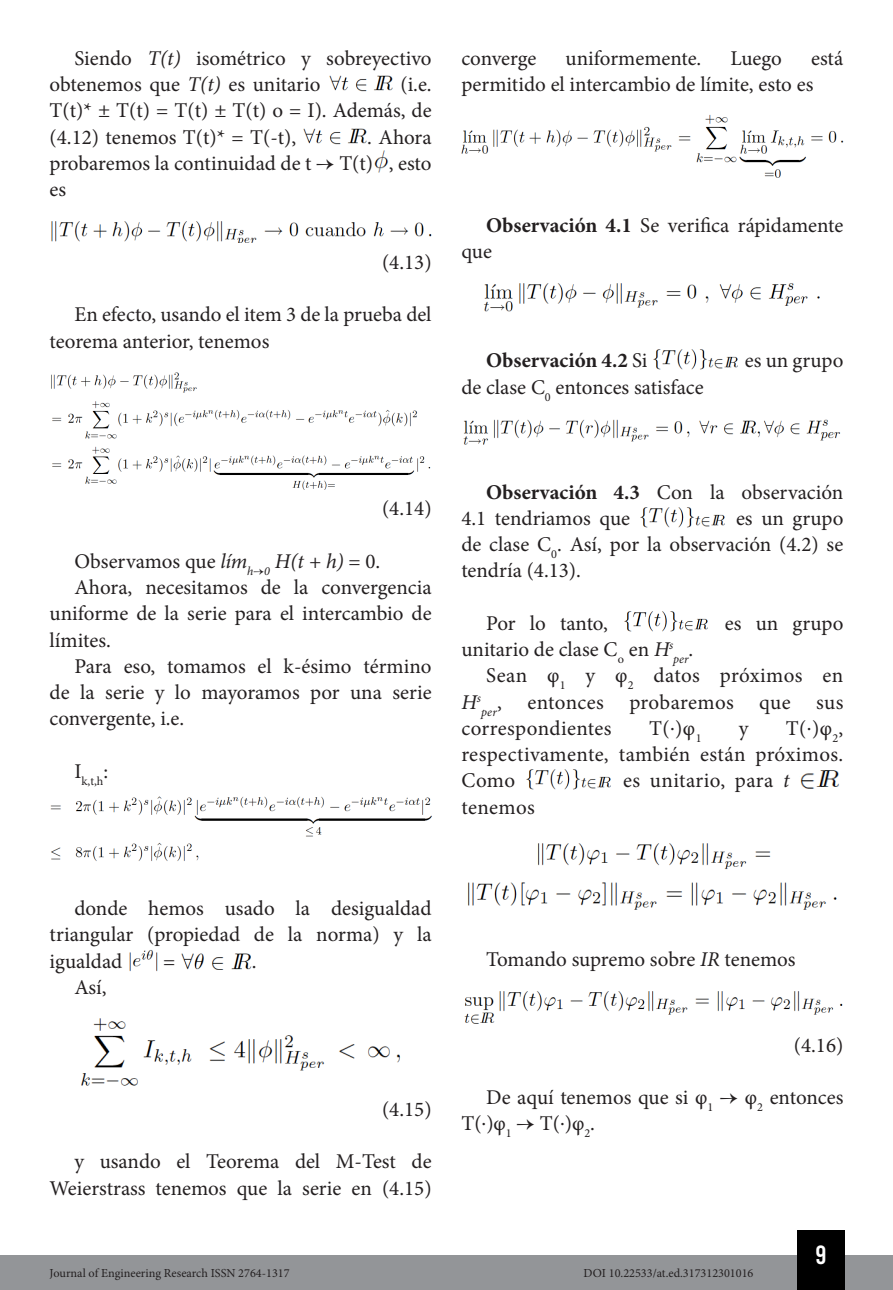
<style>
.page{position:relative;width:893px;height:1290px;background:#fff}
.page>*{position:absolute;margin:0;border:0;box-sizing:border-box;transform-origin:0 0}
.t1{font:26.25px "Bebas Kai";color:#fff}
.TXT{font:21px/26.2px "Minion Pro";color:#231f20;text-align:justify}
.TXT-2{font:21px "Minion Pro";letter-spacing:.02em;color:#231f20}
.TXT-3{font:700 21px "Minion Pro";color:#231f20}
.TXT-4{font:12.25px "Minion Pro";color:#231f20}
.TXT-5{font:italic 12.25px "Minion Pro";color:#231f20}
.s1{font-style:italic}
.s2{font-weight:700}
.s3{font-weight:400}
</style>
<div class="page">
<div style="left:0;top:1255px;width:893px;height:35px;background:#939598"></div>
<div style="left:797px;top:1230px;width:48px;height:60px;background:#000"></div>
<img style="left:329px;top:75px;width:64px;height:17px">
<img style="left:303px;top:128px;width:64px;height:17px">
<img style="left:374px;top:150px;width:15px;height:23px">
<img style="left:51px;top:221px;width:381px;height:22px">
<img style="left:51px;top:372px;width:146px;height:21px">
<img style="left:52px;top:401px;width:379px;height:88px">
<img style="left:50px;top:796px;width:382px;height:65px">
<img style="left:129px;top:950px;width:29px;height:22px">
<img style="left:181px;top:953px;width:71px;height:16px">
<img style="left:81px;top:1018px;width:320px;height:68px">
<img style="left:461px;top:114px;width:383px;height:64px">
<img style="left:483px;top:283px;width:337px;height:29px">
<img style="left:653px;top:349px;width:85px;height:21px">
<img style="left:463px;top:419px;width:378px;height:26px">
<img style="left:640px;top:507px;width:85px;height:21px">
<img style="left:624px;top:611px;width:84px;height:21px">
<img style="left:526px;top:769px;width:85px;height:21px">
<img style="left:800px;top:770px;width:39px;height:19px">
<img style="left:537px;top:843px;width:234px;height:27px">
<img style="left:467px;top:882px;width:370px;height:28px">
<img style="left:464px;top:991px;width:379px;height:33px">
<p class="TXT" style="left:50px;top:45px;width:383px;text-indent:25px">Siendo <span class="s1">T(t)</span> isométrico y sobreyectivo obtenemos que <span class="s1">T(t)</span> es unitario</p>
<p class="TXT" style="left:50px;top:71px;width:384px;text-indent:351px">(i.e.<br>T(t)* ± T(t) = T(t) ± T(t) o = I). Además, de (4.12) tenemos T(t)* = T(-t),</p>
<p class="TXT" style="left:50px;top:124px;width:383px;text-indent:318px">. Ahora probaremos la continuidad de t → T(t) , esto es</p>
<p class="TXT" style="left:382px;top:249px;width:51px">(4.13)</p>
<p class="TXT" style="left:50px;top:302px;width:383px;text-indent:25px">En efecto, usando el item 3 de la prueba del teorema anterior, tenemos</p>
<p class="TXT" style="left:461px;top:45px;width:77px">converge</p>
<p class="TXT" style="left:566px;top:45px;width:137px">uniformemente.</p>
<p class="TXT" style="left:730px;top:45px;width:53px">Luego</p>
<p class="TXT" style="left:461px;top:45px;width:383px;text-indent:350px">está permitido el intercambio de límite, esto es</p>
<p class="TXT" style="left:461px;top:212px;width:383px;text-indent:25px"><span class="s2">Observación 4.1</span> Se verifica rápidamente que</p>
<p class="TXT-3" style="left:486px;top:346px;width:163px">Observación 4.2 <span class="s3">Si</span></p>
<p class="TXT" style="left:745px;top:348px;width:100px">es un grupo</p>
<p class="TXT" style="left:461px;top:374px;width:244px">de clase C<sub>0</sub> entonces satisface</p>
<p class="TXT" style="left:382px;top:496px;width:51px">(4.14)</p>
<p class="TXT" style="left:74px;top:548px;width:307px">Observamos que <span class="s1">lím</span><sub>h→0</sub> <span class="s1">H(t + h)</span> = 0.</p>
<p class="TXT" style="left:50px;top:574px;width:383px;text-indent:25px">Ahora, necesitamos de la convergencia uniforme de la serie para el intercambio de límites.</p>
<p class="TXT" style="left:50px;top:653px;width:383px;text-indent:25px">Para eso, tomamos el k-ésimo término de la serie y lo mayoramos por una serie convergente, i.e.</p>
<p class="TXT-4" style="left:74px;top:773px;width:35px"><sup>I</sup>k,t,h<sup>:</sup></p>
<p class="TXT" style="left:461px;top:479px;width:383px;text-indent:25px"><span class="s2">Observación 4.3</span> Con la observación<br>4.1 tendriamos que</p>
<p class="TXT" style="left:461px;top:505px;width:383px;text-indent:275px">es un grupo de clase C<sub>0</sub>. Así, por la observación (4.2) se tendría (4.13).</p>
<p class="TXT" style="left:486px;top:610px;width:123px">Por lo tanto,</p>
<p class="TXT" style="left:725px;top:610px;width:120px">es un grupo</p>
<p class="TXT" style="left:461px;top:636px;width:213px">unitario de clase C<sub>o</sub> en <span class="s1">H</span><sup>s</sup></p>
<p class="TXT-5" style="left:673px;top:651px;width:22px">per<sup>.</sup></p>
<p class="TXT" style="left:461px;top:663px;width:383px;text-indent:25px">Sean φ<sub>1</sub> y φ<sub>2</sub> datos próximos en <span class="s1">H</span><sup>s</sup><sub>per</sub>, entonces probaremos que sus correspondientes</p>
<p class="TXT" style="left:461px;top:715px;width:383px;text-indent:324px">T(.)φ<sub>2</sub>, respectivamente, también están próximos.<br>Como</p>
<p class="TXT" style="left:649px;top:715px;width:54px">T(.)φ<sub>1</sub></p>
<p class="TXT" style="left:739px;top:715px;width:11px">y</p>
<p class="TXT-2" style="left:623px;top:767px;width:168px">es unitario, para <span class="s1">t</span></p>
<p class="TXT-2" style="left:461px;top:793px;width:75px">tenemos</p>
<p class="TXT" style="left:50px;top:895px;width:383px;text-indent:25px">donde hemos usado la desigualdad triangular (propiedad de la norma) y la igualdad</p>
<p class="TXT" style="left:163px;top:948px;width:14px">=</p>
<p class="TXT" style="left:252px;top:948px;width:6px">.</p>
<p class="TXT" style="left:74px;top:974px;width:34px">Así,</p>
<p class="TXT" style="left:382px;top:1096px;width:51px">(4.15)</p>
<p class="TXT" style="left:50px;top:1148px;width:383px;text-align:right">y usando el Teorema del M-Test de<br>Weierstrass tenemos que la serie en (4.15)</p>
<p class="TXT" style="left:486px;top:946px;width:311px">Tomando supremo sobre <span class="s1">IR</span> tenemos</p>
<p class="TXT" style="left:794px;top:1032px;width:51px">(4.16)</p>
<p class="TXT" style="left:461px;top:1084px;width:383px;text-indent:25px">De aquí tenemos que si φ<sub>1</sub> → φ<sub>2</sub> entonces<br>T(.)φ<sub>1</sub> → T(.)φ<sub>2</sub>.</p>
<p class="t1" style="left:815px;top:1241px;width:13px">9</p>
<p class="TXT-4" style="left:50px;top:1265px;width:242px">Journal of Engineering Research ISSN 2764-1317</p>
<p class="TXT-4" style="left:584px;top:1265px;width:171px">DOI 10.22533/at.ed.317312301016</p>
</div>
